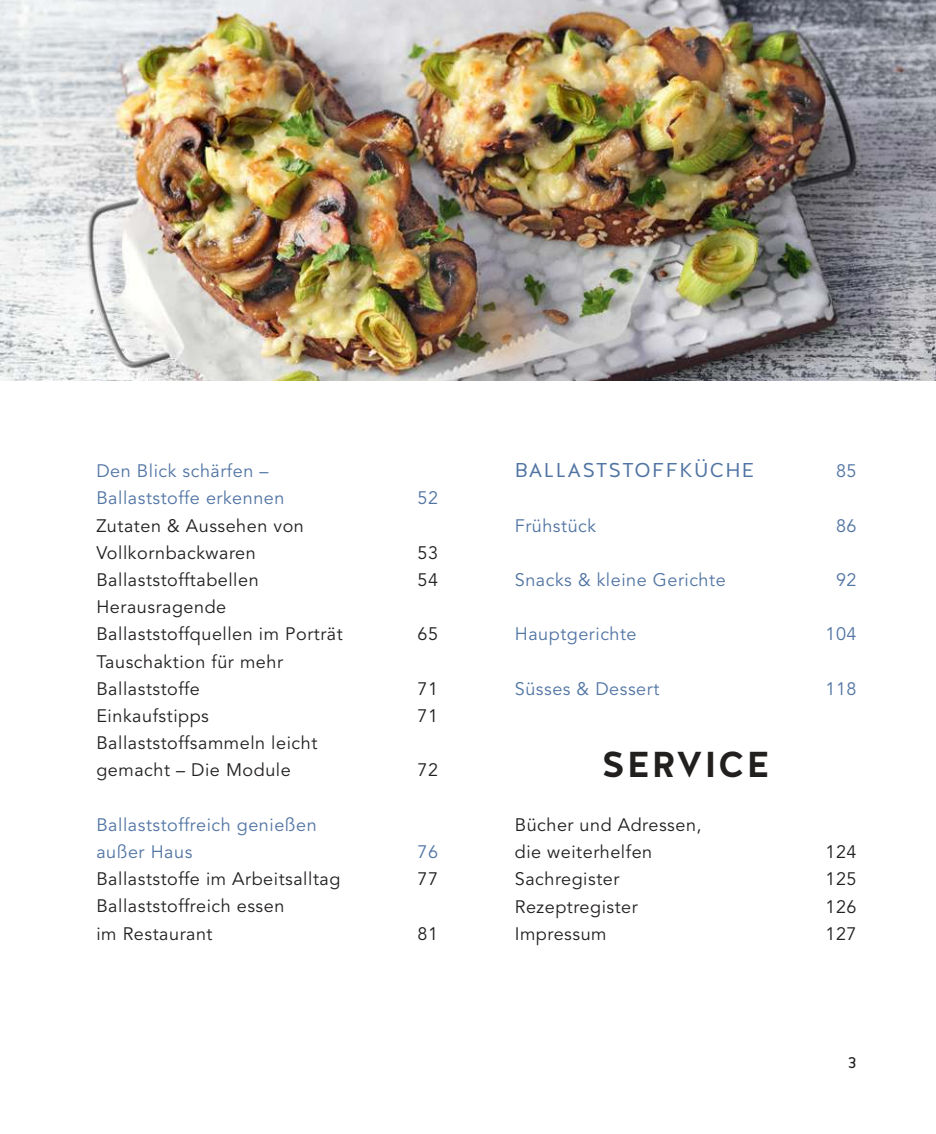
<style>
.page{position:relative;width:936px;height:1134px;background:#fff}
.page>*{position:absolute;margin:0;border:0;box-sizing:border-box;transform-origin:0 0}
.t1{font:600 36px "Halis GR";letter-spacing:.05em;color:#221f1f}
.t2{font:20px "Halis GR";letter-spacing:.07em;color:#5174a3}
.t3{font:18px/27.2px "Avenir LT Std";letter-spacing:.03em;color:#221f1f}
.t4{font:18px/27.2px "Avenir LT Std";letter-spacing:.03em;color:#5174a3}
.t5{font:16px "Halis GR";color:#221f1f}
</style>
<div class="page">
<img style="left:0;top:0;width:935px;height:381px">
<p class="t4" style="left:96px;top:458px;width:190px">Den Blick schärfen –<br>Ballaststoffe erkennen</p>
<p class="t3" style="left:96px;top:513px;width:209px">Zutaten &amp; Aussehen von<br>Vollkornbackwaren</p>
<p class="t4" style="left:417px;top:486px;width:22px">52</p>
<p class="t3" style="left:417px;top:540px;width:22px">53</p>
<p class="t3" style="left:96px;top:567px;width:164px">Ballaststofftabellen</p>
<p class="t3" style="left:417px;top:567px;width:22px">54</p>
<p class="t3" style="left:96px;top:594px;width:248px">Herausragende<br>Ballaststoffquellen im Porträt</p>
<p class="t3" style="left:417px;top:622px;width:22px">65</p>
<p class="t3" style="left:96px;top:649px;width:188px">Tauschaktion für mehr<br>Ballaststoffe</p>
<p class="t3" style="left:417px;top:676px;width:22px">71</p>
<p class="t3" style="left:96px;top:703px;width:114px">Einkaufstipps</p>
<p class="t3" style="left:417px;top:703px;width:22px">71</p>
<p class="t3" style="left:96px;top:730px;width:222px">Ballaststoffsammeln leicht gemacht – Die Module</p>
<p class="t3" style="left:417px;top:758px;width:22px">72</p>
<p class="t4" style="left:96px;top:812px;width:222px">Ballaststoffreich genießen außer Haus</p>
<p class="t4" style="left:417px;top:839px;width:22px">76</p>
<p class="t3" style="left:96px;top:866px;width:245px">Ballaststoffe im Arbeitsalltag</p>
<p class="t3" style="left:417px;top:866px;width:22px">77</p>
<p class="t3" style="left:96px;top:894px;width:189px">Ballaststoffreich essen im Restaurant</p>
<p class="t3" style="left:417px;top:921px;width:22px">81</p>
<p class="t2" style="left:514px;top:459px;width:241px">BALLASTSTOFFKÜCHE</p>
<p class="t4" style="left:836px;top:458px;width:22px">85</p>
<p class="t4" style="left:514px;top:513px;width:83px">Frühstück</p>
<p class="t4" style="left:836px;top:513px;width:22px">86</p>
<p class="t4" style="left:514px;top:567px;width:212px">Snacks &amp; kleine Gerichte</p>
<p class="t4" style="left:836px;top:567px;width:22px">92</p>
<p class="t4" style="left:514px;top:622px;width:123px">Hauptgerichte</p>
<p class="t4" style="left:825px;top:622px;width:33px">104</p>
<p class="t4" style="left:514px;top:676px;width:146px">Süsses &amp; Dessert</p>
<p class="t4" style="left:825px;top:676px;width:33px">118</p>
<h1 class="t1" style="left:601px;top:743px;width:169px">SERVICE</h1>
<p class="t3" style="left:514px;top:812px;width:188px">Bücher und Adressen, die weiterhelfen</p>
<p class="t3" style="left:825px;top:839px;width:33px">124</p>
<p class="t3" style="left:514px;top:866px;width:106px">Sachregister</p>
<p class="t3" style="left:825px;top:866px;width:33px">125</p>
<p class="t3" style="left:514px;top:894px;width:124px">Rezeptregister</p>
<p class="t3" style="left:825px;top:894px;width:33px">126</p>
<p class="t3" style="left:514px;top:921px;width:93px">Impressum</p>
<p class="t3" style="left:825px;top:921px;width:33px">127</p>
<p class="t5" style="left:848px;top:1053px;width:10px">3</p>
</div>
